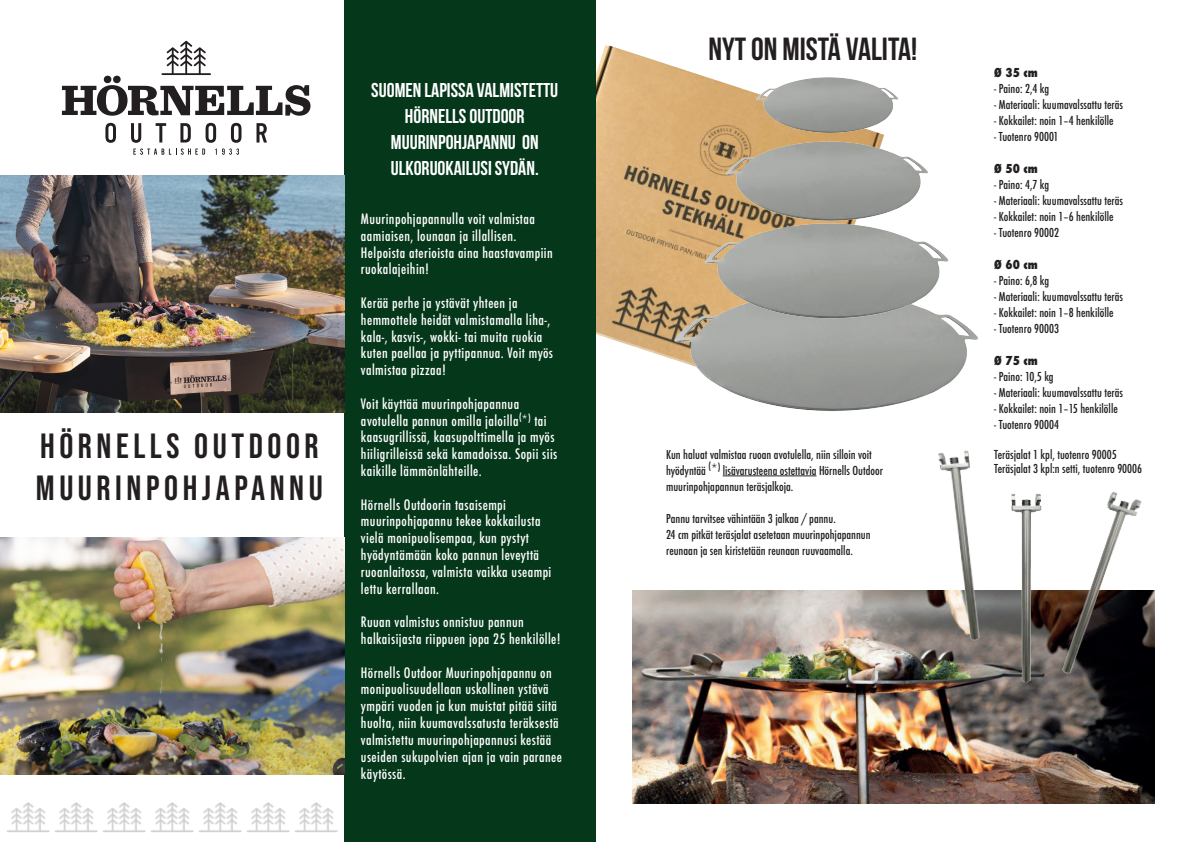
<style>
.page{position:relative;width:1191px;height:842px;background:#fff}
.page>*{position:absolute;margin:0;border:0;box-sizing:border-box;transform-origin:0 0}
.t1{font:35px "Bebas Neue";letter-spacing:.13em;color:#231f20}
.t2{font:700 32px "Bebas Neue";color:#231f20}
.t3{font:700 20px/26px "Bebas Neue";color:#fff;text-align:center}
.t4{font:500 condensed 14px/16.8px "Futura";letter-spacing:.03em;color:#fff}
.t5{font:500 condensed 12px/16px "Futura";color:#231f20}
.t6{font:800 condensed 12px "Futura";color:#231f20}
.s1{font-size:14px}
</style>
<div class="page">
<img style="left:595px;top:44px;width:158px;height:356px">
<div style="left:344px;top:0;width:251px;height:842px;background:#05371a"></div>
<img style="left:632px;top:591px;width:523px;height:212px">
<hr style="left:722px;top:475px;width:94px;height:1px;background:#231f20">
<img style="left:0;top:176px;width:344px;height:237px">
<img style="left:0;top:537px;width:344px;height:237px">
<img style="left:666px;top:285px;width:312px;height:126px">
<img style="left:698px;top:218px;width:259px;height:109px">
<img style="left:720px;top:137px;width:215px;height:91px">
<img style="left:753px;top:77px;width:146px;height:60px">
<img style="left:1003px;top:493px;width:46px;height:195px">
<img style="left:929px;top:450px;width:64px;height:200px">
<img style="left:1042px;top:492px;width:109px;height:195px">
<img style="left:7px;top:802px;width:331px;height:30px">
<svg style="left:105px;top:123px;width:11px;height:20px"></svg>
<svg style="left:256px;top:123px;width:11px;height:20px"></svg>
<svg style="left:131px;top:123px;width:110px;height:32px"></svg>
<svg style="left:62px;top:41px;width:248px;height:75px"></svg>
<svg style="left:338px;top:175px;width:6px;height:2px"></svg>
<p class="t1" style="left:40px;top:426px;width:280px">HÖRNELLS OUTDOOR</p>
<p class="t1" style="left:36px;top:468px;width:288px">MUURINPOHJAPANNU</p>
<p class="t3" style="left:371px;top:77px;width:188px">SUOMEN LAPISSA VALMISTETTU</p>
<p class="t3" style="left:391px;top:103px;width:149px">HÖRNELLS OUTDOOR<br>MUURINPOHJAPANNU ON<br>ULKORUOKAILUSI SYDÄN.</p>
<p class="t4" style="left:361px;top:211px;width:193px">Muurinpohjapannulla voit valmistaa aamiaisen, lounaan ja illallisen.<br>Helpoista aterioista aina haastavampiin ruokalajeihin!</p>
<p class="t4" style="left:361px;top:295px;width:194px">Kerää perhe ja ystävät yhteen ja hemmottele heidät valmistamalla liha-, kala-, kasvis-, wokki- tai muita ruokia kuten paellaa ja pyttipannua. Voit myös valmistaa pizzaa!</p>
<p class="t4" style="left:361px;top:395px;width:198px">Voit käyttää muurinpohjapannua avotulella pannun omilla jaloilla<sup>(</sup>*<sup>)</sup> tai kaasugrillissä, kaasupolttimella ja myös hiiligrilleissä sekä kamadoissa. Sopii siis kaikille lämmönlähteille.</p>
<p class="t4" style="left:361px;top:496px;width:192px">Hörnells Outdoorin tasaisempi muurinpohjapannu tekee kokkailusta vielä monipuolisempaa, kun pystyt hyödyntämään koko pannun leveyttä ruoanlaitossa, valmista vaikka useampi lettu kerrallaan.</p>
<p class="t4" style="left:361px;top:614px;width:201px">Ruuan valmistus onnistuu pannun halkaisijasta riippuen jopa 25 henkilölle!</p>
<p class="t4" style="left:361px;top:664px;width:202px">Hörnells Outdoor Muurinpohjapannu on monipuolisuudellaan uskollinen ystävä ympäri vuoden ja kun muistat pitää siitä huolta, niin kuumavalssatusta teräksestä valmistettu muurinpohjapannusi kestää useiden sukupolvien ajan ja vain paranee käytössä.</p>
<p class="t2" style="left:708px;top:31px;width:210px">NYT ON MISTÄ VALITA!</p>
<p class="t5" style="left:666px;top:446px;width:218px">Kun haluat valmistaa ruoan avotulella, niin silloin voit hyödyntää <sup>(</sup><span class="s1">*</span><sup>)</sup> lisävarusteena ostettavia Hörnells Outdoor muurinpohjapannun teräsjalkoja.</p>
<p class="t5" style="left:666px;top:510px;width:171px">Pannu tarvitsee vähintään 3 jalkaa / pannu.</p>
<p class="t5" style="left:666px;top:526px;width:206px">24 cm pitkät teräsjalat asetetaan muurinpohjapannun</p>
<p class="t5" style="left:666px;top:542px;width:188px">reunaan ja sen kiristetään reunaan ruuvaamalla.</p>
<p class="t6" style="left:994px;top:64px;width:45px">Ø 35 cm</p>
<p class="t5" style="left:994px;top:80px;width:57px">- Paino: 2,4 kg</p>
<p class="t5" style="left:994px;top:96px;width:130px">- Materiaali: kuumavalssattu teräs</p>
<p class="t5" style="left:994px;top:112px;width:121px">- Kokkailet: noin 1–4 henkilölle</p>
<p class="t5" style="left:994px;top:128px;width:66px">- Tuotenro 90001</p>
<p class="t6" style="left:994px;top:160px;width:45px">Ø 50 cm</p>
<p class="t5" style="left:994px;top:176px;width:57px">- Paino: 4,7 kg</p>
<p class="t5" style="left:994px;top:192px;width:130px">- Materiaali: kuumavalssattu teräs</p>
<p class="t5" style="left:994px;top:208px;width:121px">- Kokkailet: noin 1–6 henkilölle</p>
<p class="t5" style="left:994px;top:224px;width:66px">- Tuotenro 90002</p>
<p class="t6" style="left:994px;top:256px;width:45px">Ø 60 cm</p>
<p class="t5" style="left:994px;top:272px;width:57px">- Paino: 6,8 kg</p>
<p class="t5" style="left:994px;top:288px;width:130px">- Materiaali: kuumavalssattu teräs</p>
<p class="t5" style="left:994px;top:304px;width:121px">- Kokkailet: noin 1–8 henkilölle</p>
<p class="t5" style="left:994px;top:320px;width:66px">- Tuotenro 90003</p>
<p class="t6" style="left:994px;top:352px;width:45px">Ø 75 cm</p>
<p class="t5" style="left:994px;top:368px;width:61px">- Paino: 10,5 kg</p>
<p class="t5" style="left:994px;top:384px;width:130px">- Materiaali: kuumavalssattu teräs</p>
<p class="t5" style="left:994px;top:400px;width:125px">- Kokkailet: noin 1–15 henkilölle</p>
<p class="t5" style="left:994px;top:416px;width:66px">- Tuotenro 90004</p>
<p class="t5" style="left:994px;top:446px;width:124px">Teräsjalat 1 kpl, tuotenro 90005</p>
<p class="t5" style="left:994px;top:461px;width:149px">Teräsjalat 3 kpl:n setti, tuotenro 90006</p>
</div>
